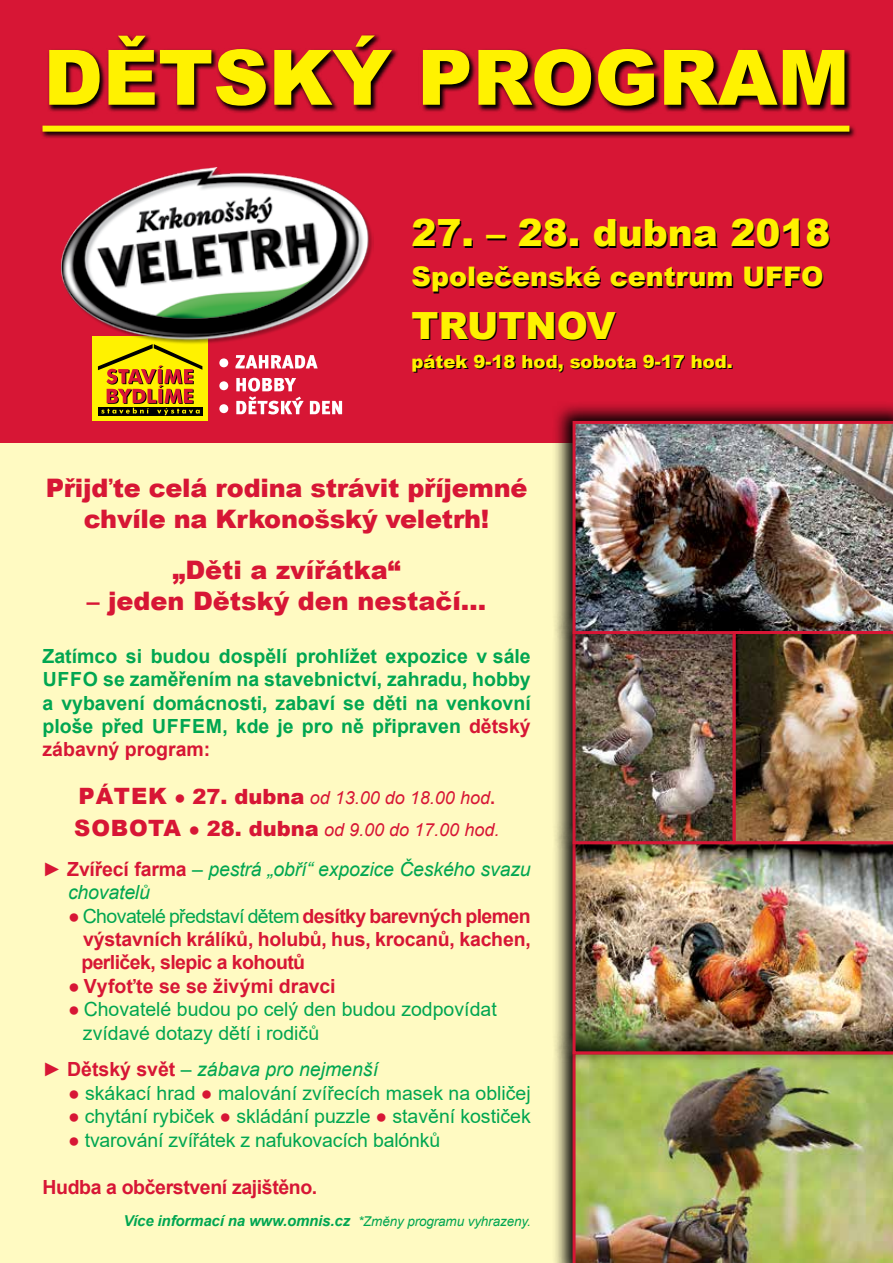
<style>
.page{position:relative;width:893px;height:1263px;background:#fff}
.page>*{position:absolute;margin:0;border:0;box-sizing:border-box;transform-origin:0 0}
.t1{font:76.5px "Arial MT Black";color:#fff200}
.t2{font:37.5px "Arial MT Black";color:#fff200}
.t3{font:27px "Arial MT Black";color:#fff200}
.t4{font:900 25.5px/30.6px "Arial";letter-spacing:-.01em;color:#d71635;text-align:center}
.t5{font:19.5px/23.4px "Arial";color:#00a651}
.t6{font:700 19.5px/23.4px "Arial";color:#00a651;text-align:justify}
.t7{font:700 19.5px/23.4px "Arial";letter-spacing:-.02em;color:#d71635;text-align:justify}
.t8{font:italic 19.5px/23.4px "Arial";letter-spacing:-.01em;color:#00a651}
.t9{font:700 19.5px "Arial";color:#d71635}
.t10{font:italic 18px/31.5px "Arial";color:#d71635}
.t11{font:18px "Arial MT Black";color:#fff200}
.t12{font:italic 700 15px "Arial";letter-spacing:-.01em;color:#00a651}
.s1{color:#d71635}
.s2{font-weight:900;font-style:normal;font-size:22.5px}
.s3{font-style:normal;font-size:19.5px}
.s4{font-weight:900;font-style:normal;font-size:21px}
.s5{font-weight:700;font-style:normal}
.s6{font-style:normal;color:#d71635}
.s7{font-weight:700;font-style:normal;color:#d71635}
.s8{font-weight:400}
.s9{font-weight:400;color:#00a651}
.s10{font-weight:400;font-size:13.5px}
</style>
<div class="page">
<div style="left:0;top:442px;width:893px;height:821px;background:#fffac2"></div>
<div style="left:0;top:0;width:893px;height:442px;background:#d71635"></div>
<svg style="left:48px;top:34px;width:804px;height:79px"></svg>
<div style="left:92px;top:337px;width:116px;height:84px;background:#fff200"></div>
<div style="left:98px;top:407px;width:104px;height:9px;background:#000"></div>
<svg style="left:98px;top:344px;width:104px;height:71px"></svg>
<svg style="left:219px;top:355px;width:123px;height:59px"></svg>
<img style="left:61px;top:167px;width:312px;height:177px">
<svg style="left:41px;top:125px;width:815px;height:13px"></svg>
<div style="left:43px;top:126px;width:806px;height:6px;background:#fff200"></div>
<svg style="left:555px;top:1062px;width:18px;height:201px"></svg>
<img style="left:573px;top:1062px;width:320px;height:201px">
<svg style="left:554px;top:852px;width:339px;height:210px"></svg>
<img style="left:573px;top:844px;width:320px;height:210px">
<img style="left:554px;top:642px;width:190px;height:210px">
<img style="left:577px;top:642px;width:155px;height:198px">
<div style="left:573px;top:631px;width:163px;height:213px;border:3px solid #d71635"></div>
<svg style="left:552px;top:404px;width:341px;height:238px"></svg>
<img style="left:573px;top:421px;width:320px;height:213px">
<img style="left:733px;top:631px;width:160px;height:213px">
<h1 class="t1" style="left:43px;top:30px;width:808px">DĚTSKÝ PROGRAM</h1>
<h2 class="t2" style="left:412px;top:209px;width:420px">27. – 28. dubna 2018</h2>
<h3 class="t3" style="left:412px;top:260px;width:413px">Společenské centrum UFFO</h3>
<h2 class="t2" style="left:412px;top:302px;width:205px">TRUTNOV</h2>
<p class="t11" style="left:412px;top:350px;width:323px">pátek 9-18 hod, sobota 9-17 hod.</p>
<h3 class="t4" style="left:46px;top:472px;width:483px">Přijďte celá rodina strávit příjemné chvíle na Krkonošský veletrh!</h3>
<h3 class="t4" style="left:173px;top:554px;width:230px">„Děti a zvířátka“</h3>
<h3 class="t4" style="left:87px;top:585px;width:401px">– jeden Dětský den nestačí…</h3>
<p class="t6" style="left:43px;top:644px;width:490px">Zatímco si budou dospělí prohlížet expozice v sále UFFO se zaměřením na stavebnictví, zahradu, hobby a vybavení domácnosti, zabaví se děti na venkovní ploše před UFFEM, kde je pro ně připraven <span class="s1">dětský zábavný program:</span></p>
<p class="t10" style="left:74px;top:782px;width:427px"><span class="s2">PÁTEK</span> <span class="s3">●</span> <span class="s4">27. dubna</span> od 13.00 do 18.00 hod<span class="s5">.<br></span><span class="s2">SOBOTA</span> <span class="s3">●</span> <span class="s4">28. dubna</span> od 9.00 do 17.00 hod.</p>
<p class="t8" style="left:68px;top:857px;width:464px;text-indent:-26px"><span class="s6">►</span> <span class="s7">Zvířecí farma</span> – pestrá „obří“ expozice Českého svazu chovatelů</p>
<p class="t7" style="left:81px;top:904px;width:451px;text-indent:-13px"><span class="s8">●</span> <span class="s9">Chovatelé představí dětem</span> desítky barevných plemen výstavních králíků, holubů, hus, krocanů, kachen, perliček, slepic a kohoutů</p>
<p class="t9" style="left:68px;top:972px;width:269px"><span class="s8">●</span> Vyfoťte se se živými dravci</p>
<p class="t5" style="left:83px;top:997px;width:415px;text-indent:-15px"><span class="s1">●</span> Chovatelé budou po celý den budou zodpovídat zvídavé dotazy dětí i rodičů</p>
<p class="t8" style="left:43px;top:1058px;width:337px"><span class="s6">►</span> <span class="s7">Dětský svět</span> – zábava pro nejmenší</p>
<p class="t5" style="left:68px;top:1081px;width:464px"><span class="s1">●</span> skákací hrad <span class="s1">●</span> malování zvířecích masek na obličej</p>
<p class="t5" style="left:68px;top:1104px;width:464px"><span class="s1">●</span> chytání rybiček <span class="s1">●</span> skládání puzzle <span class="s1">●</span> stavění kostiček</p>
<p class="t5" style="left:68px;top:1128px;width:374px"><span class="s1">●</span> tvarování zvířátek z nafukovacích balónků</p>
<p class="t7" style="left:43px;top:1176px;width:276px">Hudba a občerstvení zajištěno.</p>
<p class="t12" style="left:123px;top:1210px;width:409px">Více informací na www.omnis.cz <span class="s10">*Změny programu vyhrazeny.</span></p>
</div>
